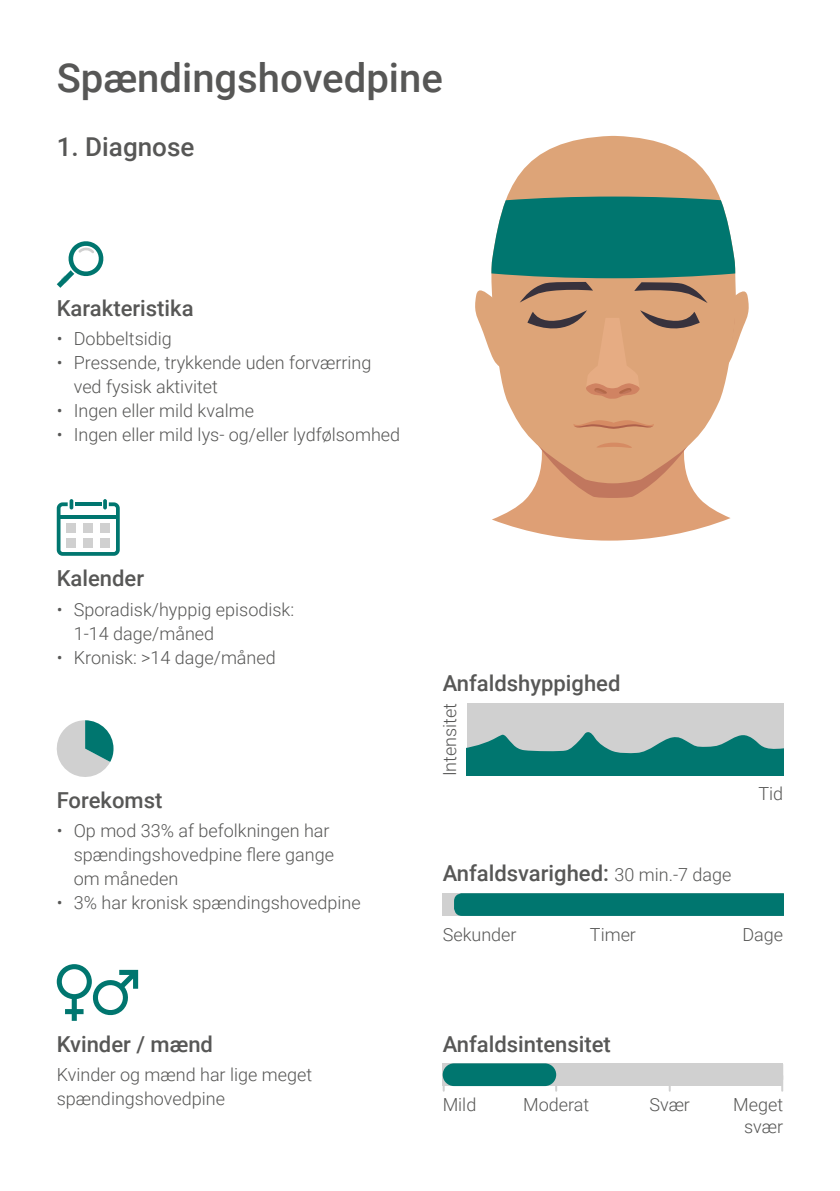
<style>
.page{position:relative;width:840px;height:1191px;background:#fff}
.page>*{position:absolute;margin:0;border:0;box-sizing:border-box;transform-origin:0 0}
.t1{font:500 40px "Roboto";color:#575756}
.t2{font:500 26px "Roboto";color:#575756}
.t3{font:500 22px "Roboto";color:#575756}
.t4{font:300 18px/24px "Roboto";color:#575756}
.s1{font-weight:300;font-size:18px}
</style>
<div class="page">
<svg style="left:57px;top:964px;width:81px;height:56px"></svg>
<div style="left:442px;top:893px;width:340px;height:23px;background:#d0d0d0"></div>
<svg style="left:454px;top:893px;width:328px;height:23px;background:#037770"></svg>
<svg style="left:57px;top:499px;width:63px;height:57px"></svg>
<svg style="left:103px;top:499px;width:4px;height:10px"></svg>
<svg style="left:506px;top:136px;width:215px;height:279px;fill:#dda478"></svg>
<svg style="left:492px;top:415px;width:238px;height:125px"></svg>
<svg style="left:475px;top:196px;width:274px;height:203px;background:#929b83"></svg>
<div style="left:466px;top:703px;width:316px;height:72px;background:#d0d0d0"></div>
<svg style="left:466px;top:731px;width:316px;height:44px"></svg>
<div style="left:442px;top:1063px;width:340px;height:23px;background:#d0d0d0"></div>
<div style="left:442px;top:1063px;width:114px;height:23px;background:#00766f;border-radius:11px"></div>
<svg style="left:57px;top:241px;width:47px;height:47px"></svg>
<svg style="left:56px;top:720px;width:57px;height:57px"></svg>
<h1 class="t1" style="left:57px;top:50px;width:387px">Spændingshovedpine</h1>
<h2 class="t2" style="left:57px;top:128px;width:139px">1. Diagnose</h2>
<p class="t3" style="left:57px;top:292px;width:138px">Karakteristika</p>
<p class="t4" style="left:57px;top:326px;width:117px">• Dobbeltsidig</p>
<p class="t4" style="left:74px;top:350px;width:299px;text-indent:-17px">• Pressende, trykkende uden forværring ved fysisk aktivitet</p>
<p class="t4" style="left:57px;top:398px;width:199px">• Ingen eller mild kvalme</p>
<p class="t4" style="left:57px;top:422px;width:345px">• Ingen eller mild lys- og/eller lydfølsomhed</p>
<p class="t3" style="left:57px;top:563px;width:89px">Kalender</p>
<p class="t4" style="left:74px;top:597px;width:222px;text-indent:-17px">• Sporadisk/hyppig episodisk:<br>1-14 dage/måned</p>
<p class="t4" style="left:57px;top:645px;width:220px">• Kronisk: &gt;14 dage/måned</p>
<p class="t3" style="left:57px;top:784px;width:107px">Forekomst</p>
<p class="t4" style="left:74px;top:818px;width:261px;text-indent:-17px">• Op mod 33% af befolkningen har spændingshovedpine flere gange om måneden</p>
<p class="t4" style="left:57px;top:890px;width:305px">• 3% har kronisk spændingshovedpine</p>
<p class="t3" style="left:57px;top:1028px;width:158px">Kvinder / mænd</p>
<p class="t4" style="left:57px;top:1062px;width:257px">Kvinder og mænd har lige meget spændingshovedpine</p>
<p class="t3" style="left:442px;top:668px;width:179px">Anfaldshyppighed</p>
<p class="t4" style="left:437px;top:776px;width:75px;rotate:-90deg">Intensitet</p>
<p class="t3" style="left:442px;top:858px;width:290px">Anfaldsvarighed: <span class="s1">30 min.-7 dage</span></p>
<p class="t4" style="left:758px;top:781px;width:26px">Tid</p>
<p class="t4" style="left:442px;top:921px;width:75px">Sekunder</p>
<p class="t4" style="left:589px;top:921px;width:48px">Timer</p>
<p class="t4" style="left:742px;top:921px;width:42px">Dage</p>
<p class="t3" style="left:442px;top:1028px;width:170px">Anfaldsintensitet</p>
<p class="t4" style="left:442px;top:1091px;width:35px">Mild</p>
<p class="t4" style="left:649px;top:1091px;width:42px">Svær</p>
<p class="t4" style="left:732px;top:1092px;width:51px;line-height:22px;text-align:right">Meget svær</p>
<p class="t4" style="left:523px;top:1091px;width:68px">Moderat</p>
</div>
